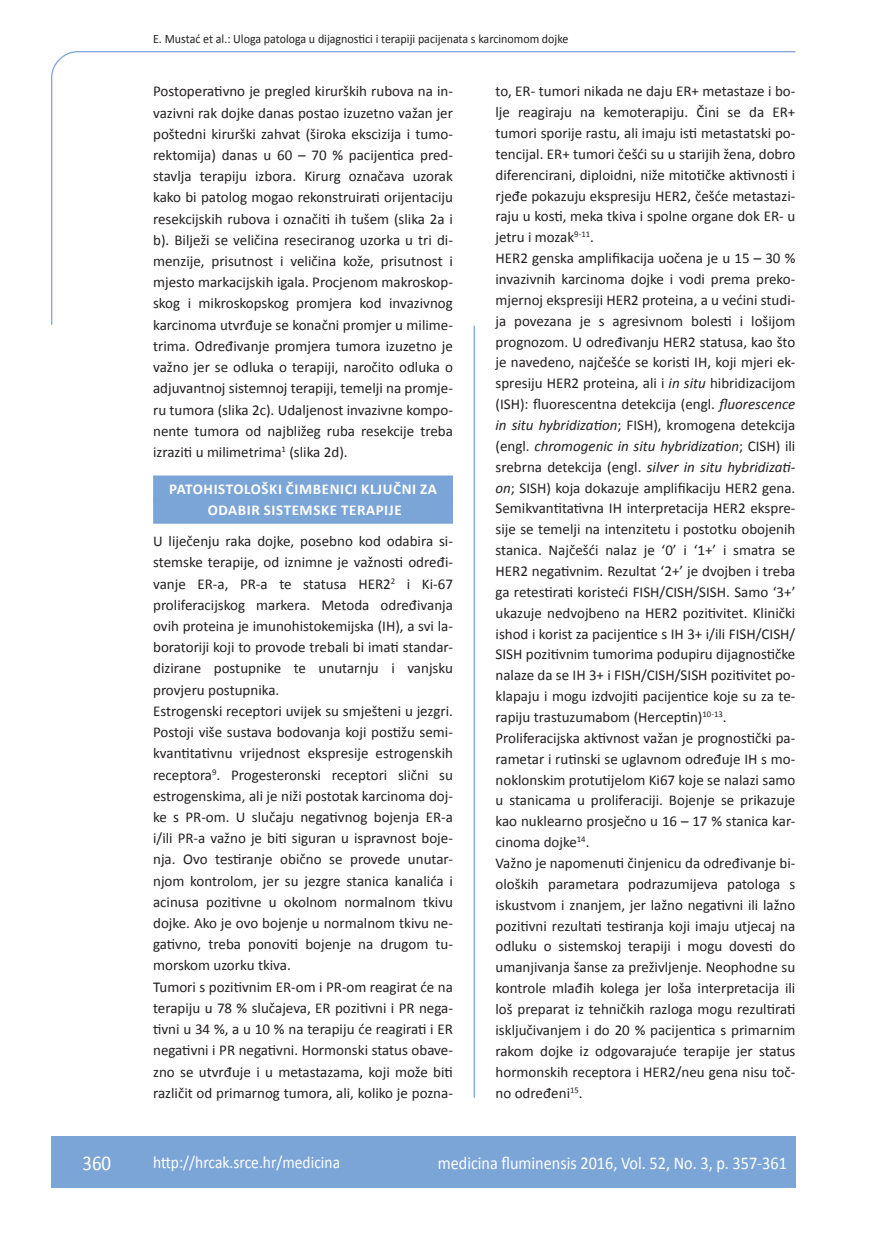
<style>
.page{position:relative;width:872px;height:1234px;background:#fff}
.page>*{position:absolute;margin:0;border:0;box-sizing:border-box;transform-origin:0 0}
.t1{font:21px "Calibri";color:#fff;scale:.9 1}
.t2{font:18px "Calibri";color:#fff;scale:.9 1}
.t3{font:17.25px "Calibri";color:#fff;scale:.9 1}
.t4{font:15px/20.9px "Calibri";color:#231f20}
.t5{font:700 15px/21.1px "Calibri";letter-spacing:.04em;color:#fff;text-align:center}
.t6{font:12.75px "Calibri";color:#231f20;scale:.94 1}
.s1{font-style:italic}
</style>
<div class="page">
<svg style="left:51px;top:51px;width:745px;height:274px"></svg>
<hr style="left:473px;top:325px;width:2px;height:772px;background:#7ca5d7">
<div style="left:51px;top:1135px;width:744px;height:51px;background:#7ca5d7"></div>
<div style="left:153px;top:475px;width:300px;height:27px;background:#7ca5d7"></div>
<div style="left:153px;top:496px;width:300px;height:27px;background:#7ca5d7"></div>
<p class="t6" style="left:153px;top:30px;width:443px">E. Mustać et al.: Uloga patologa u dijagnostici i terapiji pacijenata s karcinomom dojke</p>
<p class="t4" style="left:153px;top:80px;width:301px;text-align:justify">Postoperativno je pregled kirurških rubova na in&shy;vazivni rak dojke danas postao izuzetno važan jer poštedni kirurški zahvat (široka ekscizija i tumo&shy;rektomija) danas u 60 – 70 % pacijentica pred&shy;stavlja terapiju izbora. Kirurg označava uzorak kako bi patolog mogao rekonstruirati orijentaciju resekcijskih rubova i označiti ih tušem (slika 2a i b). Bilježi se veličina reseciranog uzorka u tri di&shy;menzije, prisutnost i veličina kože, prisutnost i mjesto markacijskih igala. Procjenom makroskop&shy;skog i mikroskopskog promjera kod invazivnog karcinoma utvrđuje se konačni promjer u milime&shy;trima. Određivanje promjera tumora izuzetno je važno jer se odluka o terapiji, naročito odluka o adjuvantnoj sistemnoj terapiji, temelji na promje&shy;ru tumora (slika 2c). Udaljenost invazivne kompo&shy;nente tumora od najbližeg ruba resekcije treba izraziti u milimetrima<sup>1</sup> (slika 2d).</p>
<p class="t5" style="left:169px;top:478px;width:269px">PATOHISTOLOŠKI ČIMBENICI KLJUČNI ZA<br>ODABIR SISTEMSKE TERAPIJE</p>
<p class="t4" style="left:153px;top:530px;width:301px">U liječenju raka dojke, posebno kod odabira si&shy;stemske terapije, od iznimne je važnosti određi&shy;vanje ER-a, PR-a te statusa HER2<sup>2</sup> i Ki-67 proliferacijskog markera. Metoda određivanja ovih proteina je imunohistokemijska (IH), a svi la&shy;boratoriji koji to provode trebali bi imati standar&shy;dizirane postupnike te unutarnju i vanjsku provjeru postupnika.<br>Estrogenski receptori uvijek su smješteni u jezgri.<br>Postoji više sustava bodovanja koji postižu semi&shy;kvantitativnu vrijednost ekspresije estrogenskih receptora<sup>9</sup>. Progesteronski receptori slični su estrogenskima, ali je niži postotak karcinoma doj&shy;ke s PR-om. U slučaju negativnog bojenja ER-a i/ili PR-a važno je biti siguran u ispravnost boje&shy;nja. Ovo testiranje obično se provede unutar&shy;njom kontrolom, jer su jezgre stanica kanalića i acinusa pozitivne u okolnom normalnom tkivu dojke. Ako je ovo bojenje u normalnom tkivu ne&shy;gativno, treba ponoviti bojenje na drugom tu&shy;morskom uzorku tkiva.<br>Tumori s pozitivnim ER-om i PR-om reagirat će na terapiju u 78 % slučajeva, ER pozitivni i PR nega&shy;tivni u 34 %, a u 10 % na terapiju će reagirati i ER negativni i PR negativni. Hormonski status obave&shy;zno se utvrđuje i u metastazama, koji može biti različit od primarnog tumora, ali, koliko je pozna-</p>
<p class="t4" style="left:495px;top:80px;width:301px">to, ER- tumori nikada ne daju ER+ metastaze i bo&shy;lje reagiraju na kemoterapiju. Čini se da ER+ tumori sporije rastu, ali imaju isti metastatski po&shy;tencijal. ER+ tumori češći su u starijih žena, dobro diferencirani, diploidni, niže mitotičke aktivnosti i rjeđe pokazuju ekspresiju HER2, češće metastazi&shy;raju u kosti, meka tkiva i spolne organe dok ER- u jetru i mozak<sup>9-11</sup>.<br>HER2 genska amplifikacija uočena je u 15 – 30 % invazivnih karcinoma dojke i vodi prema preko&shy;mjernoj ekspresiji HER2 proteina, a u većini studi&shy;ja povezana je s agresivnom bolesti i lošijom prognozom. U određivanju HER2 statusa, kao što je navedeno, najčešće se koristi IH, koji mjeri ek&shy;spresiju HER2 proteina, ali i <span class="s1">in situ</span> hibridizacijom (ISH): fluorescentna detekcija (engl. <span class="s1">fluorescence in situ hybridization</span>; FISH), kromogena detekcija (engl. <span class="s1">chromogenic in situ hybridization</span>; CISH) ili srebrna detekcija (engl. <span class="s1">silver in situ hybridizati&shy;on</span>; SISH) koja dokazuje amplifikaciju HER2 gena.<br>Semikvantitativna IH interpretacija HER2 ekspre&shy;sije se temelji na intenzitetu i postotku obojenih stanica. Najčešći nalaz je ‘0’ i ‘1+’ i smatra se HER2 negativnim. Rezultat ‘2+’ je dvojben i treba ga retestirati koristeći FISH/CISH/SISH. Samo ‘3+’ ukazuje nedvojbeno na HER2 pozitivitet. Klinički ishod i korist za pacijentice s IH 3+ i/ili FISH/CISH/ SISH pozitivnim tumorima podupiru dijagnostičke nalaze da se IH 3+ i FISH/CISH/SISH pozitivitet po&shy;klapaju i mogu izdvojiti pacijentice koje su za te&shy;rapiju trastuzumabom (Herceptin)<sup>10-13</sup>.<br>Proliferacijska aktivnost važan je prognostički pa&shy;rametar i rutinski se uglavnom određuje IH s mo&shy;noklonskim protutijelom Ki67 koje se nalazi samo u stanicama u proliferaciji. Bojenje se prikazuje kao nuklearno prosječno u 16 – 17 % stanica kar&shy;cinoma dojke<sup>14</sup>.<br>Važno je napomenuti činjenicu da određivanje bi&shy;oloških parametara podrazumijeva patologa s iskustvom i znanjem, jer lažno negativni ili lažno pozitivni rezultati testiranja koji imaju utjecaj na odluku o sistemskoj terapiji i mogu dovesti do umanjivanja šanse za preživljenje. Neophodne su kontrole mlađih kolega jer loša interpretacija ili loš preparat iz tehničkih razloga mogu rezultirati isključivanjem i do 20 % pacijentica s primarnim rakom dojke iz odgovarajuće terapije jer status hormonskih receptora i HER2/neu gena nisu toč&shy;no određeni<sup>15</sup>.</p>
<h1 class="t1" style="left:82px;top:1149px;width:33px">360</h1>
<p class="t3" style="left:153px;top:1150px;width:209px">http://hrcak.srce.hr/medicina</p>
<p class="t2" style="left:438px;top:1151px;width:389px">medicina fluminensis 2016, Vol. 52, No. 3, p. 357-361</p>
</div>
